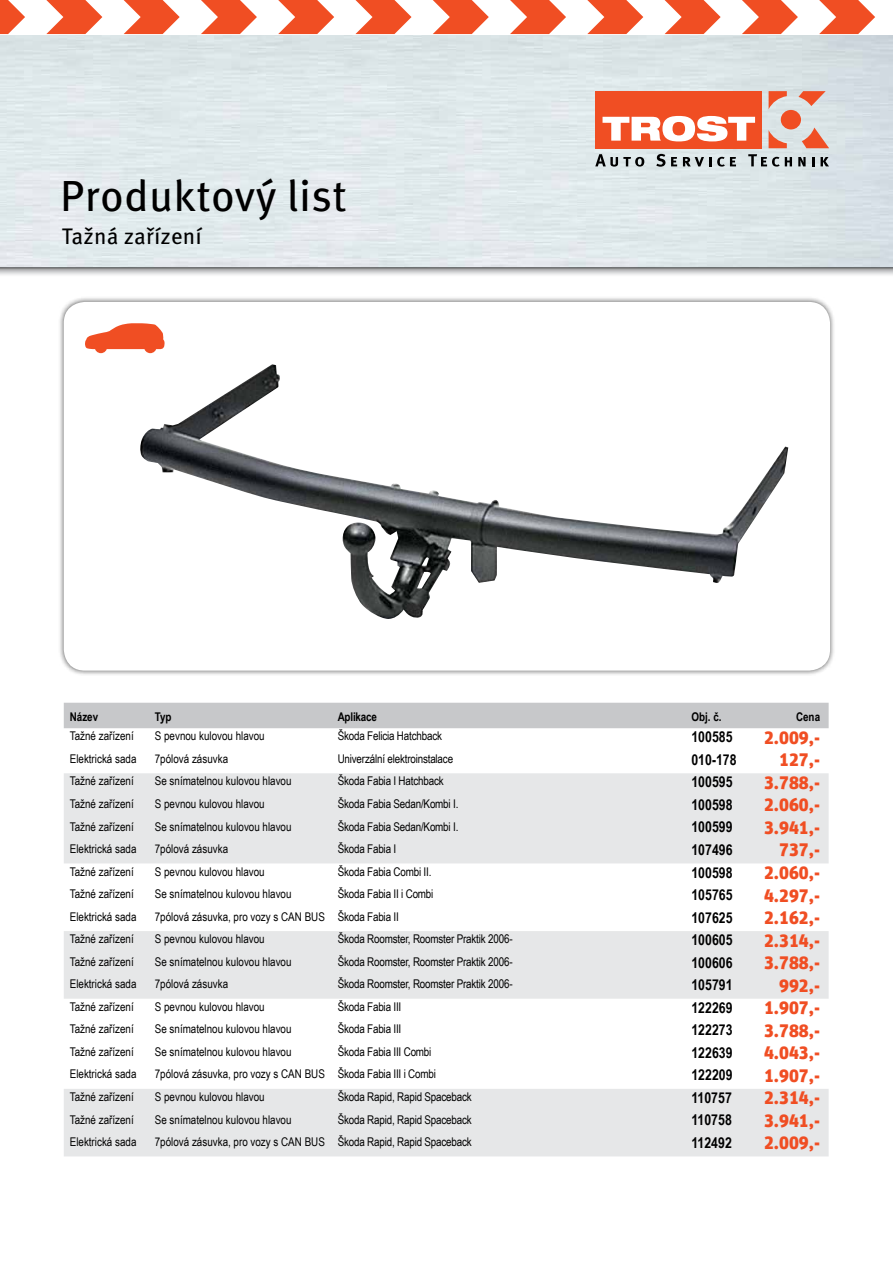
<style>
.page{position:relative;width:893px;height:1263px;background:#fff}
.page>*{position:absolute;margin:0;border:0;box-sizing:border-box;transform-origin:0 0}
.t1{font:43.5px "Meta Pro";letter-spacing:.005em;color:#000}
.t2{font:22.5px "Meta Pro";letter-spacing:.01em;color:#000}
.t3{font:900 18px "Unit Offc";color:#f04e23}
.t4{font:700 15px "Arial Narrow";color:#000}
.t5{font:12px "Arial Narrow";color:#000}
.t6{font:700 12px "Arial Narrow";color:#000}
</style>
<div class="page">
<img style="left:0;top:34px;width:893px;height:234px">
<svg style="left:0;top:268px;width:893px;height:7px;background:#c4c5c6"></svg>
<svg style="left:819px;top:0;width:56px;height:34px"></svg>
<svg style="left:0;top:0;width:25px;height:34px"></svg>
<svg style="left:46px;top:0;width:56px;height:34px"></svg>
<svg style="left:124px;top:0;width:56px;height:34px"></svg>
<svg style="left:201px;top:0;width:56px;height:34px"></svg>
<svg style="left:278px;top:0;width:56px;height:34px"></svg>
<svg style="left:355px;top:0;width:56px;height:34px"></svg>
<svg style="left:433px;top:0;width:56px;height:34px"></svg>
<svg style="left:510px;top:0;width:56px;height:34px"></svg>
<svg style="left:587px;top:0;width:56px;height:34px"></svg>
<svg style="left:665px;top:0;width:56px;height:34px"></svg>
<svg style="left:742px;top:0;width:56px;height:34px"></svg>
<div style="left:595px;top:91px;width:167px;height:57px;background:#f04e23"></div>
<svg style="left:602px;top:116px;width:153px;height:25px"></svg>
<svg style="left:769px;top:91px;width:60px;height:57px;background:#dfbbb1"></svg>
<div style="left:781px;top:110px;width:20px;height:19px;background:#f04e23;border-radius:50%"></div>
<svg style="left:595px;top:154px;width:49px;height:13px"></svg>
<svg style="left:656px;top:154px;width:9px;height:13px"></svg>
<svg style="left:671px;top:157px;width:6px;height:9px"></svg>
<svg style="left:683px;top:157px;width:53px;height:10px"></svg>
<svg style="left:748px;top:154px;width:44px;height:13px"></svg>
<svg style="left:798px;top:157px;width:8px;height:9px"></svg>
<svg style="left:812px;top:157px;width:2px;height:9px"></svg>
<svg style="left:821px;top:157px;width:8px;height:9px"></svg>
<div style="left:58px;top:296px;width:778px;height:380px;background:#000;opacity:.6"></div>
<div style="left:64px;top:302px;width:766px;height:369px;background:#fff;border-radius:21px"></div>
<img style="left:140px;top:364px;width:648px;height:255px">
<svg style="left:85px;top:323px;width:80px;height:26px"></svg>
<div style="left:95px;top:341px;width:12px;height:12px;background:#f04e23;border-radius:50%"></div>
<div style="left:144px;top:341px;width:13px;height:12px;background:#f04e23;border-radius:50%"></div>
<div style="left:64px;top:703px;width:765px;height:25px;background:#c7c8ca"></div>
<svg style="left:64px;top:773px;width:765px;height:383px;fill:#e6e7e8"></svg>
<h1 class="t1" style="left:60px;top:163px;width:288px">Produktový list</h1>
<h2 class="t2" style="left:62px;top:219px;width:141px">Tažná zařízení</h2>
<p class="t6" style="left:70px;top:708px;width:30px">Název</p>
<p class="t6" style="left:155px;top:708px;width:18px">Typ</p>
<p class="t6" style="left:338px;top:708px;width:41px">Aplikace</p>
<p class="t6" style="left:691px;top:708px;width:32px">Obj. č.</p>
<p class="t6" style="left:796px;top:708px;width:26px">Cena</p>
<p class="t5" style="left:70px;top:727px;width:65px">Tažné zařízení</p>
<p class="t5" style="left:155px;top:727px;width:111px">S pevnou kulovou hlavou</p>
<p class="t5" style="left:338px;top:727px;width:106px">Škoda Felicia Hatchback</p>
<p class="t4" style="left:691px;top:726px;width:43px">100585</p>
<h3 class="t3" style="left:764px;top:726px;width:58px">2.009,-</h3>
<p class="t5" style="left:70px;top:750px;width:68px">Elektrická sada</p>
<p class="t5" style="left:155px;top:750px;width:75px">7pólová zásuvka</p>
<p class="t5" style="left:338px;top:750px;width:117px">Univerzální elektroinstalace</p>
<p class="t4" style="left:691px;top:748px;width:47px">010-178</p>
<h3 class="t3" style="left:779px;top:749px;width:42px">127,-</h3>
<p class="t5" style="left:70px;top:772px;width:65px">Tažné zařízení</p>
<p class="t5" style="left:155px;top:772px;width:138px">Se snímatelnou kulovou hlavou</p>
<p class="t5" style="left:338px;top:772px;width:107px">Škoda Fabia I Hatchback</p>
<p class="t4" style="left:691px;top:771px;width:43px">100595</p>
<h3 class="t3" style="left:764px;top:771px;width:58px">3.788,-</h3>
<p class="t5" style="left:70px;top:795px;width:65px">Tažné zařízení</p>
<p class="t5" style="left:155px;top:795px;width:111px">S pevnou kulovou hlavou</p>
<p class="t5" style="left:338px;top:795px;width:122px">Škoda Fabia Sedan/Kombi I.</p>
<p class="t4" style="left:691px;top:793px;width:43px">100598</p>
<h3 class="t3" style="left:764px;top:794px;width:58px">2.060,-</h3>
<p class="t5" style="left:70px;top:817px;width:65px">Tažné zařízení</p>
<p class="t5" style="left:155px;top:817px;width:138px">Se snímatelnou kulovou hlavou</p>
<p class="t5" style="left:338px;top:817px;width:122px">Škoda Fabia Sedan/Kombi I.</p>
<p class="t4" style="left:691px;top:816px;width:43px">100599</p>
<h3 class="t3" style="left:764px;top:816px;width:58px">3.941,-</h3>
<p class="t5" style="left:70px;top:840px;width:68px">Elektrická sada</p>
<p class="t5" style="left:155px;top:840px;width:75px">7pólová zásuvka</p>
<p class="t5" style="left:338px;top:840px;width:60px">Škoda Fabia I</p>
<p class="t4" style="left:691px;top:838px;width:43px">107496</p>
<h3 class="t3" style="left:779px;top:839px;width:42px">737,-</h3>
<p class="t5" style="left:70px;top:862px;width:65px">Tažné zařízení</p>
<p class="t5" style="left:155px;top:862px;width:111px">S pevnou kulovou hlavou</p>
<p class="t5" style="left:338px;top:862px;width:95px">Škoda Fabia Combi II.</p>
<p class="t4" style="left:691px;top:861px;width:43px">100598</p>
<h3 class="t3" style="left:764px;top:861px;width:58px">2.060,-</h3>
<p class="t5" style="left:70px;top:885px;width:65px">Tažné zařízení</p>
<p class="t5" style="left:155px;top:885px;width:138px">Se snímatelnou kulovou hlavou</p>
<p class="t5" style="left:338px;top:885px;width:97px">Škoda Fabia II i Combi</p>
<p class="t4" style="left:691px;top:883px;width:43px">105765</p>
<h3 class="t3" style="left:764px;top:884px;width:58px">4.297,-</h3>
<p class="t5" style="left:70px;top:908px;width:68px">Elektrická sada</p>
<p class="t5" style="left:155px;top:908px;width:245px">7pólová zásuvka, pro vozy s CAN BUS Škoda Fabia II</p>
<p class="t4" style="left:691px;top:906px;width:43px">107625</p>
<h3 class="t3" style="left:764px;top:907px;width:58px">2.162,-</h3>
<p class="t5" style="left:70px;top:930px;width:65px">Tažné zařízení</p>
<p class="t5" style="left:155px;top:930px;width:111px">S pevnou kulovou hlavou</p>
<p class="t5" style="left:338px;top:930px;width:176px">Škoda Roomster, Roomster Praktik 2006-</p>
<p class="t4" style="left:691px;top:928px;width:43px">100605</p>
<h3 class="t3" style="left:764px;top:929px;width:58px">2.314,-</h3>
<p class="t5" style="left:70px;top:953px;width:65px">Tažné zařízení</p>
<p class="t5" style="left:155px;top:953px;width:138px">Se snímatelnou kulovou hlavou</p>
<p class="t5" style="left:338px;top:953px;width:176px">Škoda Roomster, Roomster Praktik 2006-</p>
<p class="t4" style="left:691px;top:951px;width:43px">100606</p>
<h3 class="t3" style="left:764px;top:952px;width:58px">3.788,-</h3>
<p class="t5" style="left:70px;top:975px;width:68px">Elektrická sada</p>
<p class="t5" style="left:155px;top:975px;width:75px">7pólová zásuvka</p>
<p class="t5" style="left:338px;top:975px;width:176px">Škoda Roomster, Roomster Praktik 2006-</p>
<p class="t4" style="left:691px;top:973px;width:43px">105791</p>
<h3 class="t3" style="left:779px;top:974px;width:42px">992,-</h3>
<p class="t5" style="left:70px;top:998px;width:65px">Tažné zařízení</p>
<p class="t5" style="left:155px;top:998px;width:111px">S pevnou kulovou hlavou</p>
<p class="t5" style="left:338px;top:998px;width:65px">Škoda Fabia III</p>
<p class="t4" style="left:691px;top:996px;width:43px">122269</p>
<h3 class="t3" style="left:764px;top:997px;width:58px">1.907,-</h3>
<p class="t5" style="left:70px;top:1020px;width:65px">Tažné zařízení</p>
<p class="t5" style="left:155px;top:1020px;width:138px">Se snímatelnou kulovou hlavou</p>
<p class="t5" style="left:338px;top:1020px;width:65px">Škoda Fabia III</p>
<p class="t4" style="left:691px;top:1019px;width:43px">122273</p>
<h3 class="t3" style="left:764px;top:1019px;width:58px">3.788,-</h3>
<p class="t5" style="left:70px;top:1043px;width:65px">Tažné zařízení</p>
<p class="t5" style="left:155px;top:1043px;width:138px">Se snímatelnou kulovou hlavou</p>
<p class="t5" style="left:338px;top:1043px;width:95px">Škoda Fabia III Combi</p>
<p class="t4" style="left:691px;top:1041px;width:43px">122639</p>
<h3 class="t3" style="left:764px;top:1042px;width:58px">4.043,-</h3>
<p class="t5" style="left:70px;top:1065px;width:68px">Elektrická sada</p>
<p class="t5" style="left:155px;top:1065px;width:283px">7pólová zásuvka, pro vozy s CAN BUS Škoda Fabia III i Combi</p>
<p class="t4" style="left:691px;top:1064px;width:43px">122209</p>
<h3 class="t3" style="left:764px;top:1064px;width:58px">1.907,-</h3>
<p class="t5" style="left:70px;top:1088px;width:65px">Tažné zařízení</p>
<p class="t5" style="left:155px;top:1088px;width:111px">S pevnou kulovou hlavou</p>
<p class="t5" style="left:338px;top:1088px;width:136px">Škoda Rapid, Rapid Spaceback</p>
<p class="t4" style="left:691px;top:1086px;width:42px">110757</p>
<h3 class="t3" style="left:764px;top:1087px;width:58px">2.314,-</h3>
<p class="t5" style="left:70px;top:1110px;width:65px">Tažné zařízení</p>
<p class="t5" style="left:155px;top:1110px;width:138px">Se snímatelnou kulovou hlavou</p>
<p class="t5" style="left:338px;top:1110px;width:136px">Škoda Rapid, Rapid Spaceback</p>
<p class="t4" style="left:691px;top:1109px;width:42px">110758</p>
<h3 class="t3" style="left:764px;top:1109px;width:58px">3.941,-</h3>
<p class="t5" style="left:70px;top:1133px;width:68px">Elektrická sada</p>
<p class="t5" style="left:155px;top:1133px;width:318px">7pólová zásuvka, pro vozy s CAN BUS Škoda Rapid, Rapid Spaceback</p>
<p class="t4" style="left:691px;top:1131px;width:42px">112492</p>
<h3 class="t3" style="left:764px;top:1132px;width:58px">2.009,-</h3>
</div>
